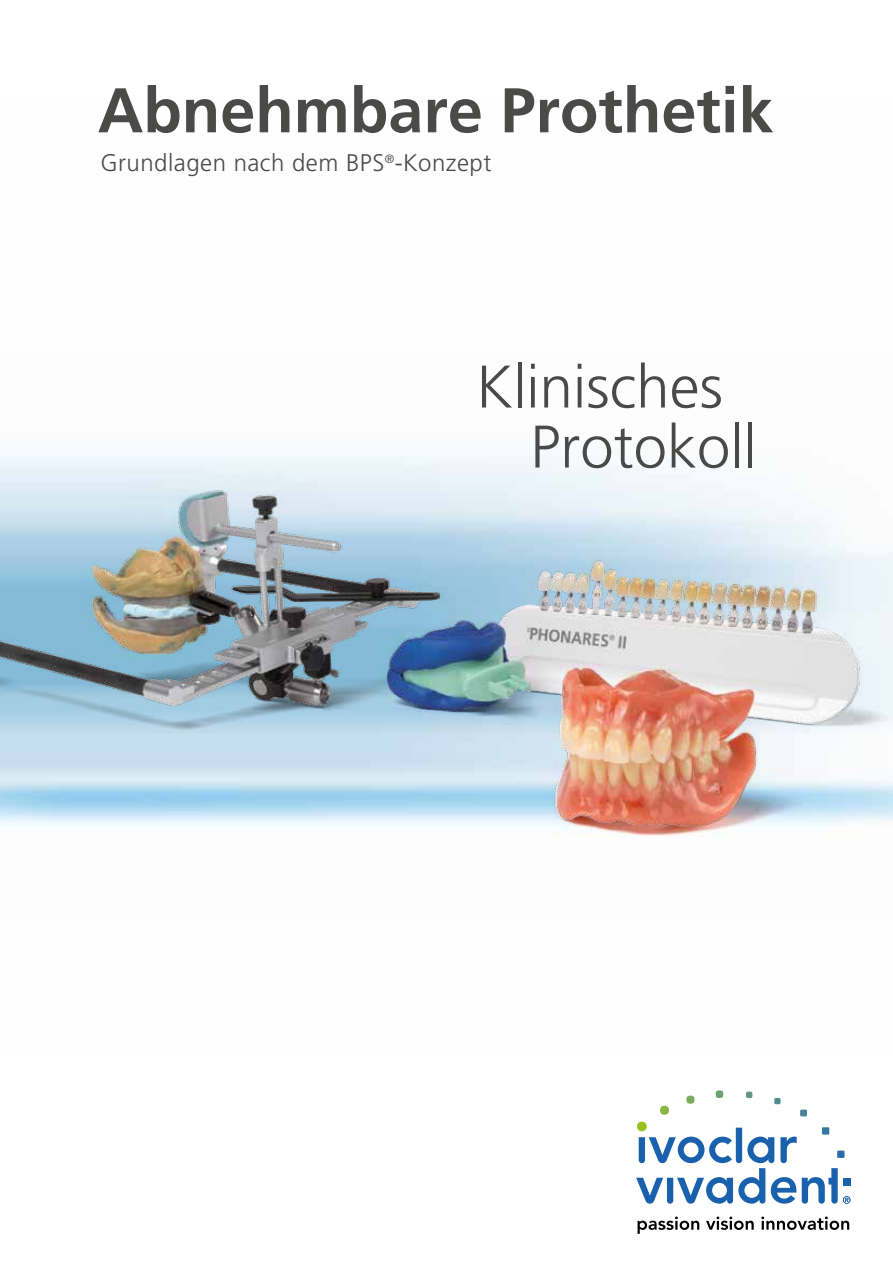
<style>
.page{position:relative;width:893px;height:1263px;background:#fff}
.page>*{position:absolute;margin:0;border:0;box-sizing:border-box;transform-origin:0 0}
.t1{font:700 63px "Frutiger";color:#4a4a49}
.t2{font:300 60px/60px "Frutiger";color:#4a4a49}
.t3{font:300 24px "Frutiger";letter-spacing:.02em;color:#4a4a49}
</style>
<div class="page">
<svg style="left:636px;top:1090px;width:214px;height:114px"></svg>
<svg style="left:638px;top:1216px;width:61px;height:18px"></svg>
<svg style="left:706px;top:1216px;width:48px;height:14px"></svg>
<svg style="left:761px;top:1216px;width:88px;height:14px"></svg>
<img style="left:0;top:456px;width:893px;height:381px">
<h1 class="t1" style="left:98px;top:73px;width:677px">Abnehmbare Prothetik</h1>
<p class="t3" style="left:100px;top:149px;width:392px">Grundlagen nach dem BPS<sup>®</sup>-Konzept</p>
<h2 class="t2" style="left:530px;top:358px;width:228px;text-indent:-54px">Klinisches<br>Protokoll</h2>
</div>
